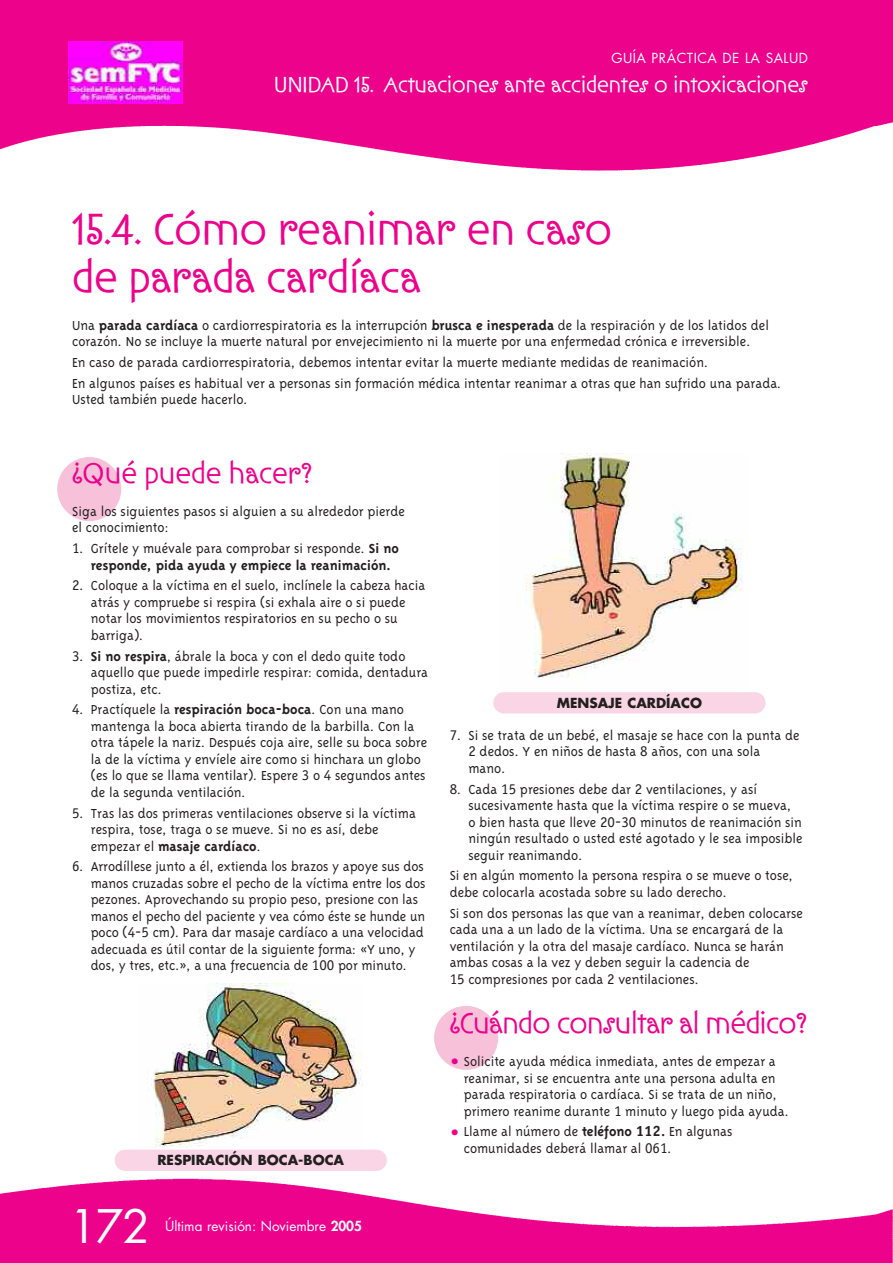
<style>
.page{position:relative;width:893px;height:1263px;background:#fff}
.page>*{position:absolute;margin:0;border:0;box-sizing:border-box;transform-origin:0 0}
.t1{font:45px/48px "Ironwork ITCTT";color:#ed028c}
.t2{font:45px "Futura";color:#fff}
.t3{font:30px "Ironwork ITCTT";letter-spacing:-.015em;color:#ed028c}
.t4{font:22.5px "Ironwork ITCTT";color:#fff}
.t5{font:300 15px/16.5px "Triplex";color:#231f20}
.t6{font:700 15px/16.5px "Triplex";color:#231f20}
.t7{font:700 13.5px "Futura";color:#231f20}
.t8{font:13.5px "Futura";color:#fff}
.t9{font:13.5px "Futura";letter-spacing:.035em;color:#fff}
.s1{font-weight:700}
.s2{font-family:"Officina Sans";font-weight:400}
.s3{font-weight:300}
.s4{font-weight:800}
.s5{font-family:"Officina Sans";font-weight:700}
</style>
<div class="page">
<div style="left:57px;top:457px;width:64px;height:64px;background:#f7c1d9;border-radius:50%"></div>
<div style="left:434px;top:1006px;width:64px;height:64px;background:#f7c1d9;border-radius:50%"></div>
<img style="left:0;top:1178px;width:892px;height:85px">
<img style="left:0;top:0;width:892px;height:171px">
<div style="left:59px;top:32px;width:142px;height:82px;background:#ed028c"></div>
<img style="left:69px;top:42px;width:114px;height:61px">
<img style="left:139px;top:983px;width:224px;height:167px">
<img style="left:526px;top:454px;width:217px;height:224px">
<div style="left:115px;top:1150px;width:272px;height:21px;background:#fad5e5;border-radius:11px"></div>
<div style="left:493px;top:692px;width:272px;height:21px;background:#fad5e5;border-radius:11px"></div>
<p class="t9" style="left:611px;top:52px;width:198px">GUÍA PRÁCTICA DE LA SALUD</p>
<h3 class="t4" style="left:274px;top:71px;width:535px">UNIDAD 15. Actuaciones ante accidentes o intoxicaciones</h3>
<h1 class="t1" style="left:72px;top:206px;width:541px">15.4. Cómo reanimar en caso de parada cardíaca</h1>
<p class="t5" style="left:72px;top:316px;width:698px">Una <span class="s1">parada cardíaca</span> o cardiorrespiratoria es la interrupción <span class="s1">brusca e inesperada</span> de la respiración y de los latidos del corazón. No se incluye la muerte natural por envejecimiento ni la muerte por una enfermedad crónica e irreversible.</p>
<p class="t5" style="left:72px;top:351px;width:711px;line-height:20.7px">En caso de parada cardiorrespiratoria, debemos intentar evitar la muerte mediante medidas de reanimación.<br>En algunos países es habitual ver a personas sin formación médica intentar reanimar a otras que han sufrido una parada.</p>
<p class="t5" style="left:72px;top:391px;width:177px">Usted también puede hacerlo.</p>
<h2 class="t3" style="left:72px;top:455px;width:241px">¿Qué puede hacer?</h2>
<p class="t5" style="left:72px;top:503px;width:334px">Siga los siguientes pasos si alguien a su alrededor pierde el conocimiento:</p>
<p class="t6" style="left:91px;top:540px;width:309px;text-indent:-19px"><span class="s2">1</span><span class="s3">. Grítele y muévale para comprobar si responde.</span> Si no responde, pida ayuda y empiece la reanimación.</p>
<p class="t5" style="left:91px;top:577px;width:336px;text-indent:-19px"><span class="s2">2</span>. Coloque a la víctima en el suelo, inclínele la cabeza hacia atrás y compruebe si respira (si exhala aire o si puede notar los movimientos respiratorios en su pecho o su barriga).</p>
<p class="t5" style="left:91px;top:647px;width:339px;text-indent:-19px"><span class="s2">3</span>. <span class="s1">Si no respira</span>, ábrale la boca y con el dedo quite todo aquello que puede impedirle respirar: comida, dentadura postiza, etc.</p>
<p class="t5" style="left:91px;top:701px;width:338px;text-indent:-19px"><span class="s2">4</span>. Practíquele la <span class="s1">respiración boca-boca</span>. Con una mano mantenga la boca abierta tirando de la barbilla. Con la otra tápele la nariz. Después coja aire, selle su boca sobre la de la víctima y envíele aire como si hinchara un globo (es lo que se llama ventilar). Espere <span class="s2">3</span> o <span class="s2">4</span> segundos antes de la segunda ventilación.</p>
<p class="t5" style="left:91px;top:804px;width:326px;text-indent:-19px"><span class="s2">5</span>. Tras las dos primeras ventilaciones observe si la víctima respira, tose, traga o se mueve. Si no es así, debe empezar el <span class="s1">masaje cardíaco</span>.</p>
<p class="t5" style="left:91px;top:858px;width:336px;text-indent:-19px"><span class="s2">6</span>. Arrodíllese junto a él, extienda los brazos y apoye sus dos manos cruzadas sobre el pecho de la víctima entre los dos pezones. Aprovechando su propio peso, presione con las manos el pecho del paciente y vea cómo éste se hunde un poco (<span class="s2">4</span>-<span class="s2">5</span> cm). Para dar masaje cardíaco a una velocidad adecuada es útil contar de la siguiente forma: «Y uno, y dos, y tres, etc.», a una frecuencia de <span class="s2">100</span> por minuto.</p>
<p class="t7" style="left:157px;top:1154px;width:188px">RESPIRACIÓN BOCA-BOCA</p>
<h1 class="t2" style="left:70px;top:1206px;width:82px">172</h1>
<p class="t8" style="left:165px;top:1220px;width:198px">Última revisión: Noviembre <span class="s4">2005</span></p>
<p class="t7" style="left:557px;top:697px;width:147px">MENSAJE CARDÍACO</p>
<p class="t5" style="left:468px;top:727px;width:332px;text-indent:-19px"><span class="s2">7</span>. Si se trata de un bebé, el masaje se hace con la punta de<br><span class="s2">2</span> dedos. Y en niños de hasta <span class="s2">8</span> años, con una sola mano.</p>
<p class="t5" style="left:468px;top:780px;width:336px;text-indent:-19px"><span class="s2">8</span>. Cada <span class="s2">15</span> presiones debe dar <span class="s2">2</span> ventilaciones, y así sucesivamente hasta que la víctima respire o se mueva,<br>o bien hasta que lleve <span class="s2">20</span>-<span class="s2">30</span> minutos de reanimación sin ningún resultado o usted esté agotado y le sea imposible seguir reanimando.</p>
<p class="t5" style="left:449px;top:867px;width:345px">Si en algún momento la persona respira o se mueve o tose, debe colocarla acostada sobre su lado derecho.</p>
<p class="t5" style="left:449px;top:904px;width:355px">Si son dos personas las que van a reanimar, deben colocarse cada una a un lado de la víctima. Una se encargará de la ventilación y la otra del masaje cardíaco. Nunca se harán ambas cosas a la vez y deben seguir la cadencia de<br><span class="s2">15</span> compresiones por cada <span class="s2">2</span> ventilaciones.</p>
<h2 class="t3" style="left:449px;top:1006px;width:358px">¿Cuándo consultar al médico?</h2>
<p class="t5" style="left:463px;top:1053px;width:327px">Solicite ayuda médica inmediata, antes de empezar a reanimar, si se encuentra ante una persona adulta en parada respiratoria o cardíaca. Si se trata de un niño, primero reanime durante <span class="s2">1</span> minuto y luego pida ayuda.</p>
<p class="t5" style="left:463px;top:1123px;width:270px">Llame al número de <span class="s1">teléfono</span> <span class="s5">112</span><span class="s1">.</span> En algunas comunidades deberá llamar al <span class="s2">061</span>.</p>
</div>
